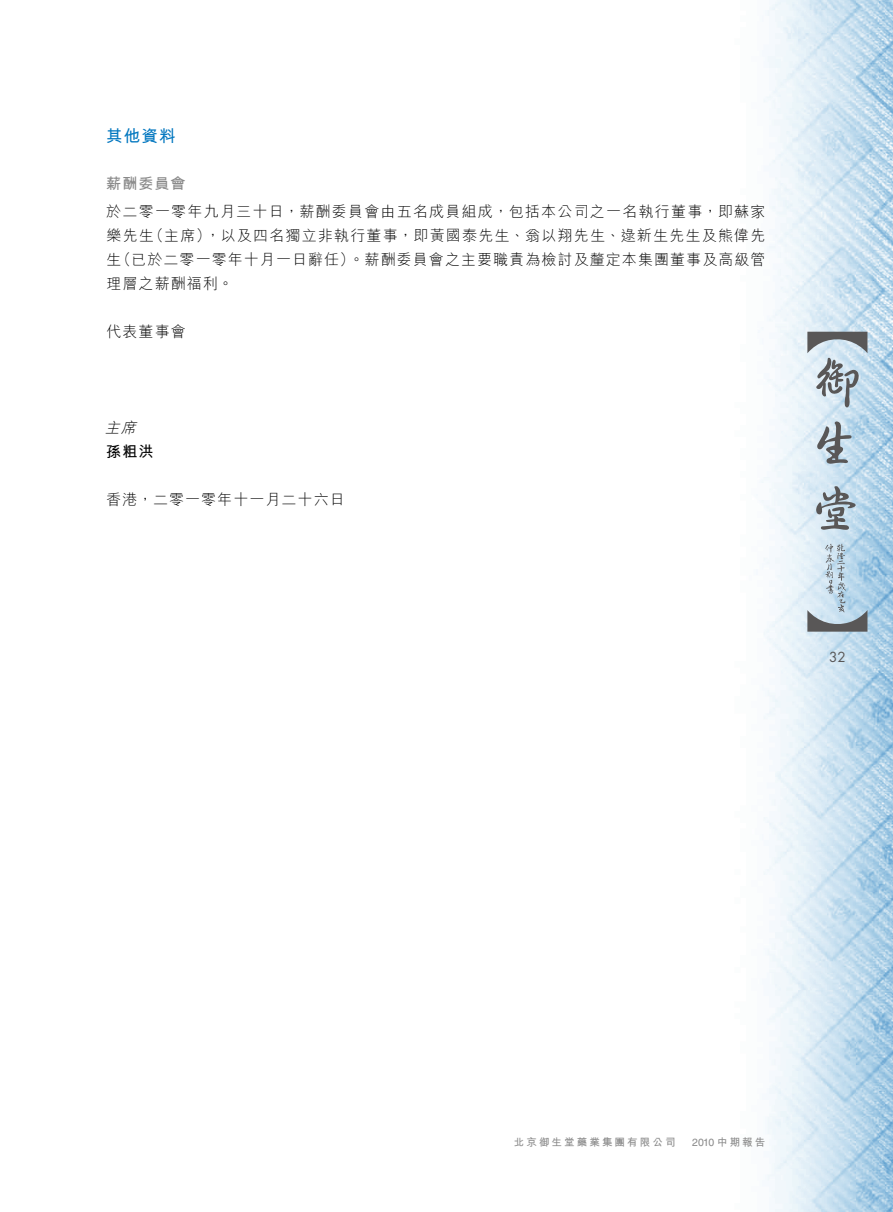
<style>
.page{position:relative;width:893px;height:1212px;background:#fff}
.page>*{position:absolute;margin:0;border:0;box-sizing:border-box;transform-origin:0 0}
.t1{font:700 16.5px "M Hei HK";color:#0076bf}
.t2{font:300 15px/24px "M Hei HK";letter-spacing:.08em;color:#000}
.t3{font:700 15px "M Hei HK";letter-spacing:.07em;color:#898989}
.t4{font:700 15px "M Hei HK";color:#000}
.t5{font:italic 300 15px "M Hei HK";color:#000}
.t6{font:13.5px "Futura Std";color:#595757}
.t7{font:700 10.5px "M Hei HK";letter-spacing:.2em;color:#898989}
.t8{font:10.5px "Helvetica LT Std";color:#898989}
.s1{font-family:"M Hei HK";font-weight:700}
</style>
<div class="page">
<img style="left:758px;top:0;width:135px;height:1212px">
<svg style="left:817px;top:421px;width:35px;height:43px;background:#a6b3bc"></svg>
<svg style="left:816px;top:486px;width:42px;height:44px;background:#a7b5bf"></svg>
<svg style="left:807px;top:332px;width:60px;height:76px;background:#afbcc4"></svg>
<svg style="left:807px;top:544px;width:60px;height:88px;background:#b3c6d4"></svg>
<p class="t1" style="left:106px;top:124px;width:71px">其他資料</p>
<p class="t3" style="left:106px;top:173px;width:81px">薪酬委員會</p>
<p class="t2" style="left:106px;top:199px;width:661px;text-align:right">於二零一零年九月三十日，薪酬委員會由五名成員組成，包括本公司之一名執行董事，即蘇家，以及四名獨立非執行董事，即黃國泰先生、翁以翔先生、逯新生先生及熊偉先</p>
<p class="t2" style="left:149px;top:223px;width:63px">（主席）</p>
<p class="t2" style="left:116px;top:223px;width:651px;text-indent:-10px">樂先生<br>（已於二零一零年十月一日辭任）。薪酬委員會之主要職責為檢討及釐定本集團董事及高級管</p>
<p class="t2" style="left:106px;top:247px;width:128px">生<br>理層之薪酬福利。</p>
<p class="t2" style="left:106px;top:319px;width:81px">代表董事會</p>
<p class="t5" style="left:105px;top:417px;width:38px">主席</p>
<p class="t4" style="left:106px;top:441px;width:49px">孫粗洪</p>
<p class="t2" style="left:106px;top:487px;width:240px">香港，二零一零年十一月二十六日</p>
<p class="t6" style="left:829px;top:648px;width:18px">32</p>
<p class="t7" style="left:514px;top:1134px;width:163px">北京御生堂藥業集團有限公司</p>
<p class="t8" style="left:692px;top:1136px;width:75px">2010<span class="s1">中期報告</span></p>
</div>
